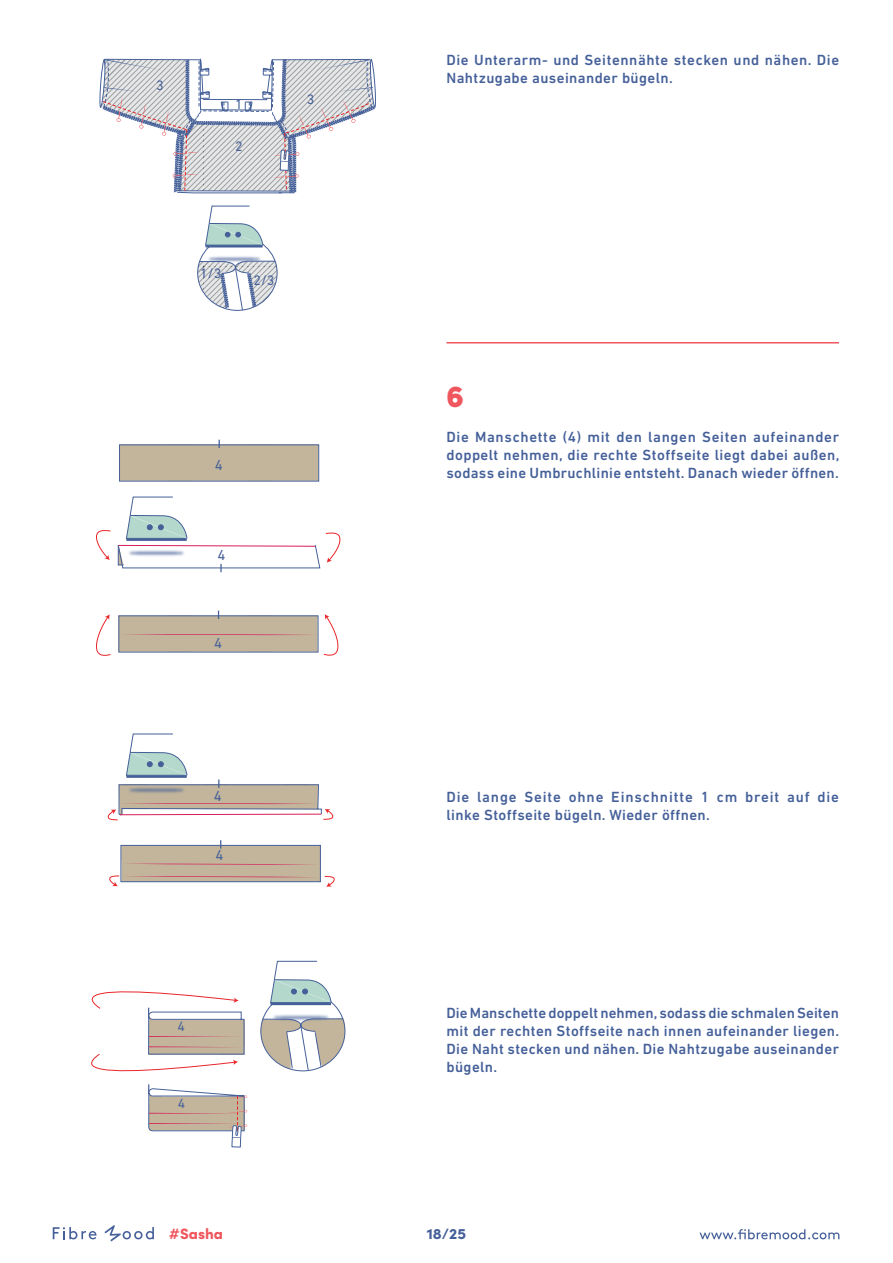
<style>
.page{position:relative;width:893px;height:1263px;background:#fff}
.page>*{position:absolute;margin:0;border:0;box-sizing:border-box;transform-origin:0 0}
.t1{font:900 28.5px "Raleway";color:#f0565d}
.t2{font:500 15px/18px "DIN Next LT Pro";letter-spacing:.025em;color:#456099;text-align:justify}
.t3{font:500 15px/18px "DIN Next LT Pro";letter-spacing:.06em;color:#456099}
.t4{font:900 15px "Sofia Pro";color:#f0565d}
.t5{font:900 15px "Sofia Pro";color:#456099}
.t6{font:14.85px "DIN Next LT Pro";color:#466199}
.t7{font:13.95px "DIN Next LT Pro";color:#466199}
.t8{font:13.65px "DIN Next LT Pro";color:#466199}
</style>
<div class="page">
<svg style="left:699px;top:1229px;width:140px;height:10px"></svg>
<svg style="left:53px;top:1227px;width:44px;height:12px"></svg>
<svg style="left:104px;top:1225px;width:50px;height:16px"></svg>
<hr style="left:446px;top:342px;width:393px;height:1px;background:#f0565d">
<svg style="left:211px;top:302px;width:52px;height:9px"></svg>
<svg style="left:210px;top:205px;width:40px;height:11px"></svg>
<img style="left:197px;top:216px;width:81px;height:86px">
<svg style="left:99px;top:58px;width:277px;height:136px"></svg>
<svg style="left:119px;top:440px;width:201px;height:42px;background:#c1b8a5"></svg>
<svg style="left:118px;top:611px;width:221px;height:45px"></svg>
<svg style="left:96px;top:614px;width:15px;height:42px"></svg>
<svg style="left:131px;top:496px;width:210px;height:73px"></svg>
<img style="left:96px;top:507px;width:132px;height:66px">
<svg style="left:109px;top:840px;width:226px;height:47px"></svg>
<svg style="left:131px;top:733px;width:203px;height:87px"></svg>
<img style="left:107px;top:744px;width:121px;height:77px">
<svg style="left:277px;top:1063px;width:52px;height:8px"></svg>
<svg style="left:91px;top:991px;width:145px;height:81px"></svg>
<svg style="left:275px;top:961px;width:43px;height:10px"></svg>
<img style="left:230px;top:971px;width:116px;height:92px">
<svg style="left:148px;top:1084px;width:99px;height:64px"></svg>
<p class="t7" style="left:156px;top:77px;width:9px">3</p>
<p class="t7" style="left:235px;top:96px;width:9px">1</p>
<p class="t7" style="left:235px;top:138px;width:9px">2</p>
<p class="t7" style="left:307px;top:91px;width:9px">3</p>
<p class="t7" style="left:200px;top:265px;width:22px">1/3</p>
<p class="t7" style="left:254px;top:272px;width:22px">2/3</p>
<p class="t6" style="left:215px;top:457px;width:10px">4</p>
<p class="t6" style="left:218px;top:546px;width:10px">4</p>
<p class="t6" style="left:214px;top:634px;width:10px">4</p>
<p class="t6" style="left:214px;top:787px;width:10px">4</p>
<p class="t6" style="left:216px;top:846px;width:10px">4</p>
<p class="t8" style="left:178px;top:1018px;width:9px">4</p>
<p class="t8" style="left:178px;top:1095px;width:9px">4</p>
<p class="t2" style="left:446px;top:51px;width:394px">Die Unterarm- und Seitennähte stecken und nähen. Die<br>Nahtzugabe auseinander bügeln.</p>
<h1 class="t1" style="left:446px;top:381px;width:19px">6</h1>
<p class="t2" style="left:446px;top:428px;width:394px">Die Manschette (4) mit den langen Seiten aufeinander doppelt nehmen, die rechte Stoffseite liegt dabei außen, sodass eine Umbruchlinie entsteht. Danach wieder öffnen.</p>
<p class="t3" style="left:446px;top:788px;width:394px">Die lange Seite ohne Einschnitte 1 cm breit auf die linke Stoffseite bügeln. Wieder öffnen.</p>
<p class="t2" style="left:446px;top:1004px;width:394px">Die Manschette doppelt nehmen, sodass die schmalen Seiten mit der rechten Stoffseite nach innen aufeinander liegen.<br>Die Naht stecken und nähen. Die Nahtzugabe auseinander bügeln.</p>
<p class="t4" style="left:169px;top:1222px;width:56px">#Sasha</p>
<p class="t5" style="left:427px;top:1222px;width:41px">18/25</p>
</div>
